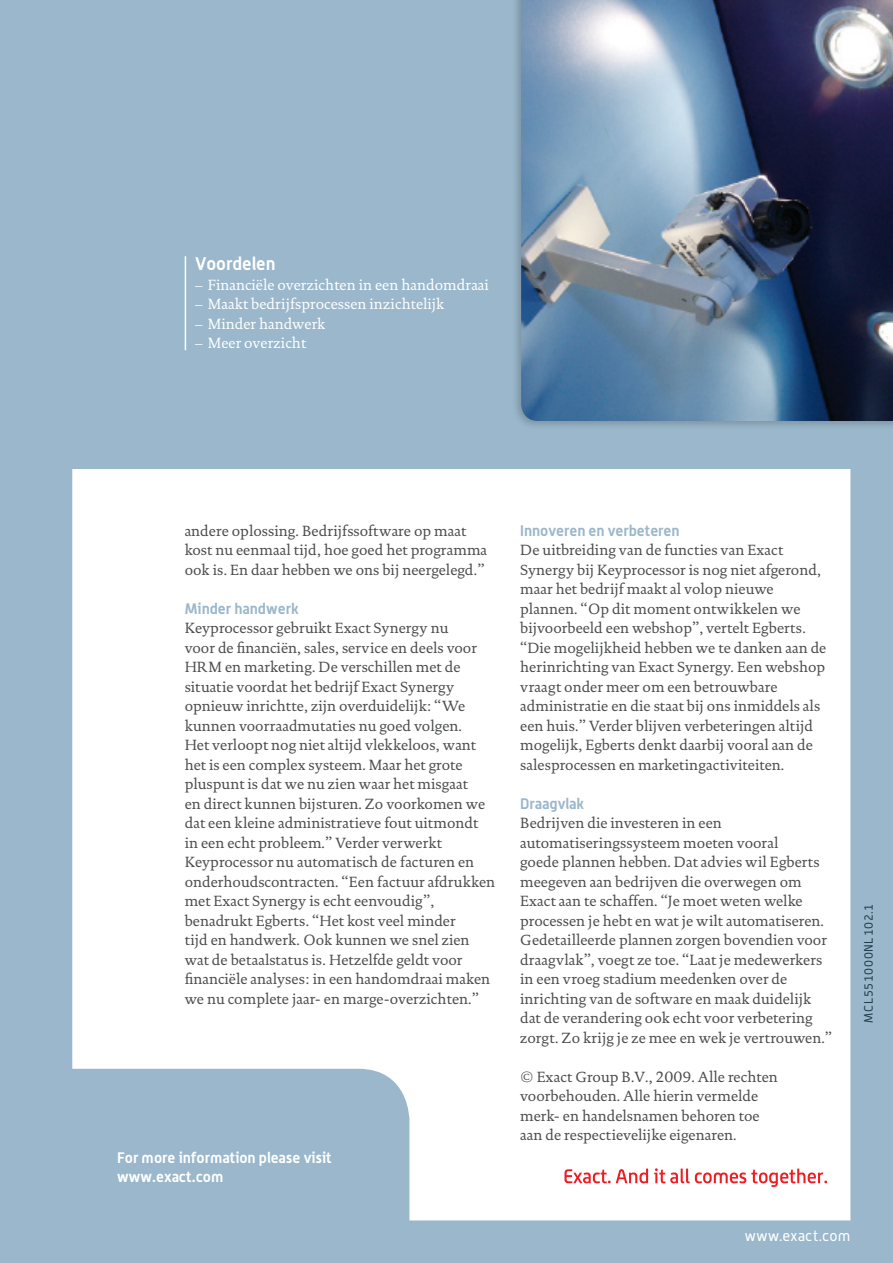
<style>
.page{position:relative;width:893px;height:1263px;background:#9ab7cb}
.page>*{position:absolute;margin:0;border:0;box-sizing:border-box;transform-origin:0 0}
.Box_Headline{font:700 18px "Alwyn OT";color:#fff}
.t1{font:15px/19.5px "DTL Documenta TOT";color:#4b4c4d}
.Box_Bullets{font:15px "DTL Documenta TOT";color:#fff}
.Subheadline{font:700 15px "Alwyn OT";color:#9ab7cb}
.t2{font:700 15px/19.5px "Alwyn OT";color:#fff}
.Success_Story{font:15px "Alwyn OT";letter-spacing:.02em;color:#fff}
.t3{font:12px "Alwyn OT";letter-spacing:.05em;color:#20404d}
</style>
<div class="page">
<div style="left:72px;top:469px;width:778px;height:751px;background:#fff"></div>
<svg style="left:564px;top:1168px;width:84px;height:15px"></svg>
<svg style="left:654px;top:1168px;width:173px;height:19px;background:#fac5c6"></svg>
<svg style="left:72px;top:1069px;width:337px;height:151px"></svg>
<div style="left:512px;top:0;width:381px;height:430px;background:#231f20;opacity:.25"></div>
<img style="left:521px;top:0;width:372px;height:421px">
<hr style="left:185px;top:256px;width:1px;height:94px;background:#fff">
<p class="Box_Headline" style="left:195px;top:253px;width:82px">Voordelen</p>
<p class="Box_Bullets" style="left:195px;top:276px;width:295px">– Financiële overzichten in een handomdraai</p>
<p class="Box_Bullets" style="left:195px;top:295px;width:251px">– Maakt bedrijfsprocessen inzichtelijk</p>
<p class="Box_Bullets" style="left:195px;top:315px;width:132px">– Minder handwerk</p>
<p class="Box_Bullets" style="left:195px;top:334px;width:113px">– Meer overzicht</p>
<p class="t1" style="left:185px;top:521px;width:304px">andere oplossing. Bedrijfssoftware op maat kost nu eenmaal tijd, hoe goed het programma ook is. En daar hebben we ons bij neergelegd.”</p>
<p class="Subheadline" style="left:185px;top:599px;width:115px">Minder handwerk</p>
<p class="t1" style="left:185px;top:618px;width:312px">Keyprocessor gebruikt Exact Synergy nu<br>voor de financiën, sales, service en deels voor HRM en marketing. De verschillen met de situatie voordat het bedrijf Exact Synergy opnieuw inrichtte, zijn overduidelijk: “We kunnen voorraadmutaties nu goed volgen.<br>Het verloopt nog niet altijd vlekkeloos, want het is een complex systeem. Maar het grote pluspunt is dat we nu zien waar het misgaat<br>en direct kunnen bijsturen. Zo voorkomen we dat een kleine administratieve fout uitmondt in een echt probleem.” Verder verwerkt Keyprocessor nu automatisch de facturen en onderhoudscontracten. “Een factuur afdrukken met Exact Synergy is echt eenvoudig”, benadrukt Egberts. “Het kost veel minder<br>tijd en handwerk. Ook kunnen we snel zien wat de betaalstatus is. Hetzelfde geldt voor financiële analyses: in een handomdraai maken we nu complete jaar- en marge-overzichten.”</p>
<p class="t2" style="left:117px;top:1147px;width:216px">For more information please visit www.exact.com</p>
<p class="Subheadline" style="left:520px;top:521px;width:161px">Innoveren en verbeteren</p>
<p class="t1" style="left:520px;top:540px;width:308px">De uitbreiding van de functies van Exact Synergy bij Keyprocessor is nog niet afgerond, maar het bedrijf maakt al volop nieuwe plannen. “Op dit moment ontwikkelen we bijvoorbeeld een webshop”, vertelt Egberts. “Die mogelijkheid hebben we te danken aan de herinrichting van Exact Synergy. Een webshop vraagt onder meer om een betrouwbare administratie en die staat bij ons inmiddels als een huis.” Verder blijven verbeteringen altijd mogelijk, Egberts denkt daarbij vooral aan de salesprocessen en marketingactiviteiten.</p>
<p class="Subheadline" style="left:520px;top:794px;width:65px">Draagvlak</p>
<p class="t1" style="left:520px;top:813px;width:313px">Bedrijven die investeren in een automatiseringssysteem moeten vooral<br>goede plannen hebben. Dat advies wil Egberts meegeven aan bedrijven die overwegen om Exact aan te schaffen. “Je moet weten welke processen je hebt en wat je wilt automatiseren.<br>Gedetailleerde plannen zorgen bovendien voor draagvlak”, voegt ze toe. “Laat je medewerkers in een vroeg stadium meedenken over de inrichting van de software en maak duidelijk dat de verandering ook echt voor verbetering zorgt. Zo krijg je ze mee en wek je vertrouwen.”</p>
<p class="t1" style="left:520px;top:1067px;width:259px">© Exact Group B.V., 2009. Alle rechten voorbehouden. Alle hierin vermelde merk- en handelsnamen behoren toe aan de respectievelijke eigenaren.</p>
<p class="t3" style="left:862px;top:1022px;width:121px;rotate:-90deg">MCL551000NL102.1</p>
<p class="Success_Story" style="left:745px;top:1226px;width:107px">www.exact.com</p>
</div>
